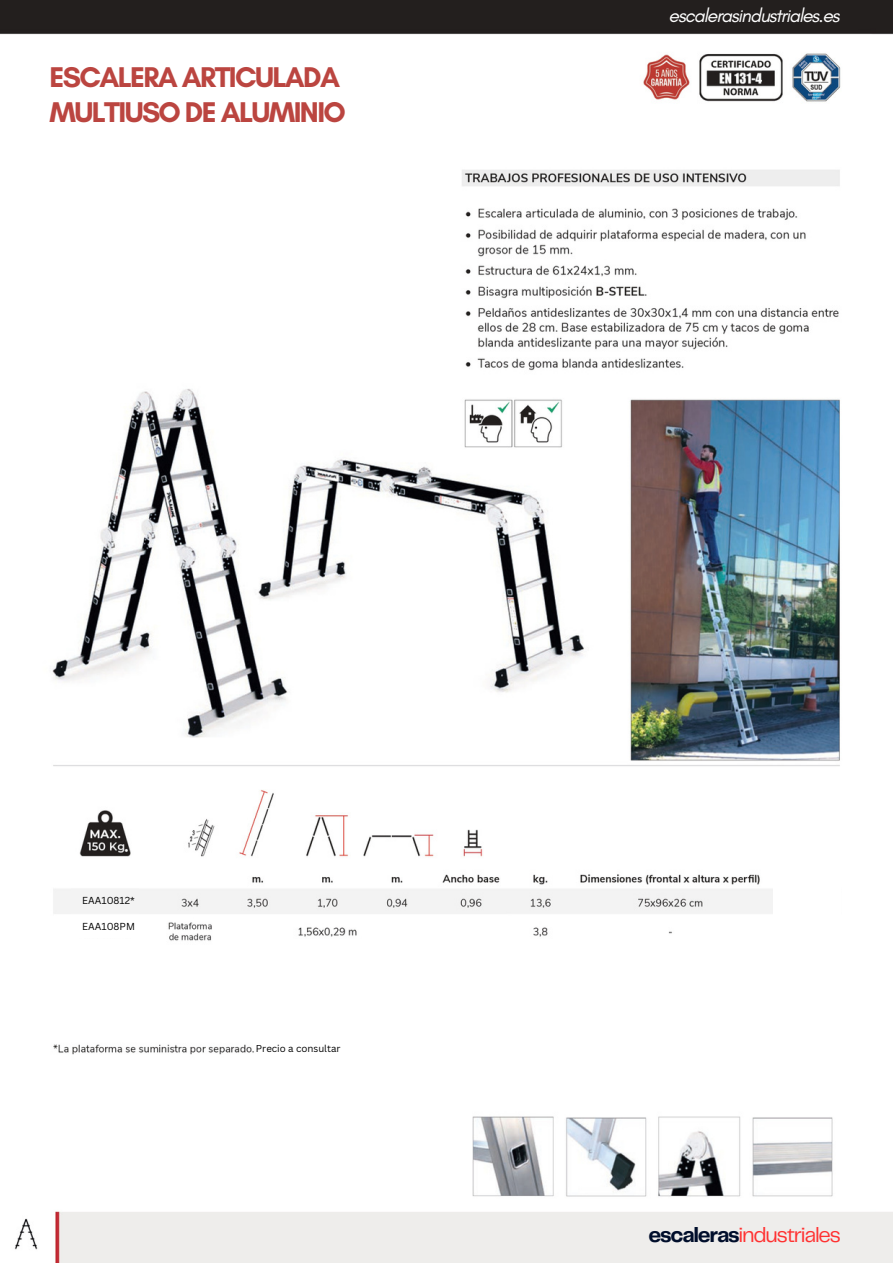
<style>
.page{position:relative;width:893px;height:1264px;background:#fff}
.page>*{position:absolute;margin:0;border:0;box-sizing:border-box;transform-origin:0 0}
.t1{font:700 29.1px "Glacial Indifference";letter-spacing:-.055em;color:#bb4540}
.t2{font:21.45px "Telegraf";letter-spacing:-.055em;color:#ff3131}
.t3{font:italic 19.35px "Glacial Indifference";letter-spacing:-.055em;color:#fff}
.t4{font:9.9px "Canva Sans";color:#000}
.t5{font:9.75px "Canva Sans";color:#000}
.s1{font-weight:700;color:#000e2b}
</style>
<div class="page">
<img style="left:0;top:0;width:892px;height:1262px">
<div style="left:711px;top:1221px;width:181px;height:39px;background:#eeedeb"></div>
<div style="left:63px;top:1223px;width:215px;height:39px;background:#eeedeb"></div>
<div style="left:612px;top:5px;width:245px;height:25px;background:#231f1e"></div>
<div style="left:773px;top:858px;width:68px;height:95px;background:#fff"></div>
<div style="left:48px;top:1117px;width:90px;height:83px;background:#fff"></div>
<img style="left:72px;top:880px;width:66px;height:57px">
<div style="left:19px;top:43px;width:432px;height:120px;background:#fff"></div>
<div style="left:45px;top:52px;width:442px;height:85px;background:#fff"></div>
<p class="t1" style="left:49px;top:59px;width:292px">ESCALERA ARTICULADA</p>
<p class="t1" style="left:49px;top:94px;width:298px">MULTIUSO DE ALUMINIO</p>
<p class="t3" style="left:668px;top:4px;width:173px">escalerasindustriales.es</p>
<p class="t4" style="left:82px;top:893px;width:54px">EAA10812*</p>
<p class="t4" style="left:82px;top:919px;width:54px">EAA108PM</p>
<p class="t5" style="left:256px;top:1041px;width:86px">Precio a consultar</p>
<p class="t2" style="left:648px;top:1225px;width:194px"><span class="s1">escaleras</span>industriales</p>
</div>
